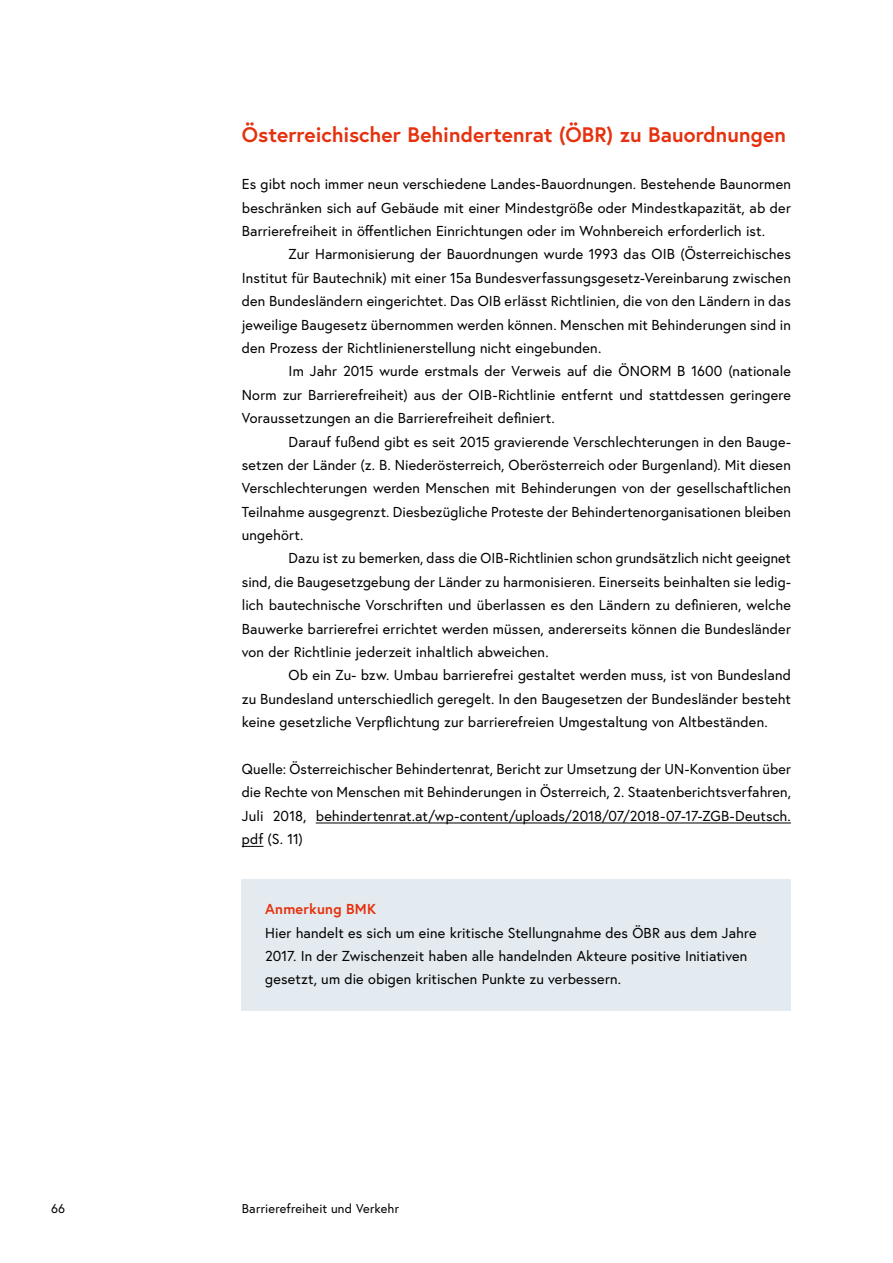
<style>
.page{position:relative;width:893px;height:1263px;background:#fff}
.page>*{position:absolute;margin:0;border:0;box-sizing:border-box;transform-origin:0 0}
.h2_ohne_Nummerierung{font:700 21px "Europa Austria";letter-spacing:.005em;color:#e5310e}
.p_Erstzeileneinzug{font:14.4px/23.4px "Europa Austria";letter-spacing:.01em;color:#000;text-align:justify}
.p_Abstand_danach{font:14.4px/23.4px "Europa Austria";letter-spacing:.01em;color:#000;text-align:justify}
.p_Erstzeileneinzug_Abstand_danach{font:14.4px/23.4px "Europa Austria";letter-spacing:.01em;color:#000;text-align:justify}
.Infobox_p_Infobox_letzter_Absatz{font:14.4px/23.4px "Europa Austria";letter-spacing:.01em;color:#000}
.Infobox_p_Infobox_Titel{font:700 14.4px "Europa Austria";letter-spacing:.015em;color:#e5310e}
.t1{font:12.75px "Europa Austria";letter-spacing:.015em;color:#000}
</style>
<div class="page">
<hr style="left:316px;top:823px;width:475px;height:1px;background:#000">
<svg style="left:242px;top:846px;width:21px;height:1px"></svg>
<div style="left:242px;top:880px;width:549px;height:61px;background:#e4ebf0"></div>
<div style="left:242px;top:903px;width:549px;height:108px;background:#e4ebf0"></div>
<h2 class="h2_ohne_Nummerierung" style="left:242px;top:121px;width:546px">Österreichischer Behindertenrat (ÖBR) zu Bauordnungen</h2>
<p class="p_Erstzeileneinzug" style="left:242px;top:172px;width:551px">Es gibt noch immer neun verschiedene Landes-Bauordnungen. Bestehende Baunormen beschrä nken sich auf Gebäude mit einer Mindestgröße oder Mindestkapazität, ab der Barrierefreiheit in öffentlichen Einrichtungen oder im Wohnbereich erforderlich ist.</p>
<p class="p_Erstzeileneinzug" style="left:242px;top:242px;width:551px;text-indent:47px">Zur Harmonisierung der Bauordnungen wurde 1993 das OIB (Österreichisches Institut fü r Bautechnik) mit einer 15a Bundesverfassungsgesetz-Vereinbarung zwischen den Bundesländern eingerichtet. Das OIB erlässt Richtlinien, die von den Ländern in das jeweilige Baugesetz ü bernommen werden können. Menschen mit Behinderungen sind in den Prozess der Richtlinienerstellung nicht eingebunden.</p>
<p class="p_Erstzeileneinzug" style="left:242px;top:359px;width:551px;text-indent:47px">Im Jahr 2015 wurde erstmals der Verweis auf die ÖNORM B 1600 (nationale Norm zur Barrierefreiheit) aus der OIB-Richtlinie entfernt und stattdessen geringere Voraussetzungen an die Barrierefreiheit definiert.</p>
<p class="p_Erstzeileneinzug" style="left:242px;top:429px;width:551px;text-indent:47px">Darauf fußend gibt es seit 2015 gravierende Verschlechterungen in den Bauge&shy;setzen der Lä nder (z. B. Niederösterreich, Oberösterreich oder Burgenland). Mit diesen Verschlechterungen werden Menschen mit Behinderungen von der gesellschaftlichen Teilnahme ausgegrenzt. Diesbezügliche Proteste der Behindertenorganisationen bleiben ungehört.</p>
<p class="p_Erstzeileneinzug" style="left:242px;top:546px;width:551px;text-indent:47px">Dazu ist zu bemerken, dass die OIB-Richtlinien schon grundsätzlich nicht geeignet sind, die Baugesetzgebung der Länder zu harmonisieren. Einerseits beinhalten sie ledig&shy;lich bautechnische Vorschriften und ü berlassen es den Lä ndern zu definieren, welche Bauwerke barrierefrei errichtet werden müssen, andererseits können die Bundeslä nder von der Richtlinie jederzeit inhaltlich abweichen.</p>
<p class="p_Erstzeileneinzug_Abstand_danach" style="left:242px;top:663px;width:551px;text-indent:47px">Ob ein Zu- bzw. Umbau barrierefrei gestaltet werden muss, ist von Bundesland zu Bundesland unterschiedlich geregelt. In den Baugesetzen der Bundesländer besteht keine gesetzliche Verpflichtung zur barrierefreien Umgestaltung von Altbestä nden.</p>
<p class="p_Abstand_danach" style="left:242px;top:757px;width:551px">Quelle: Österreichischer Behindertenrat, Bericht zur Umsetzung der UN-Konvention über die Rechte von Menschen mit Behinderungen in Österreich, 2. Staatenberichtsverfahren, Juli 2018, behindertenrat.at/wp-content/uploads/2018/07/2018-07-17-ZGB-Deutsch. pdf (S. 11)</p>
<p class="Infobox_p_Infobox_Titel" style="left:265px;top:899px;width:112px">Anmerkung BMK</p>
<p class="Infobox_p_Infobox_letzter_Absatz" style="left:265px;top:921px;width:493px">Hier handelt es sich um eine kritische Stellungnahme des ÖBR aus dem Jahre<br>2017. In der Zwischenzeit haben alle handelnden Akteure positive Initiativen gesetzt, um die obigen kritischen Punkte zu verbessern.</p>
<p class="t1" style="left:51px;top:1200px;width:16px">66</p>
<p class="t1" style="left:242px;top:1200px;width:159px">Barrierefreiheit und Verkehr</p>
</div>
